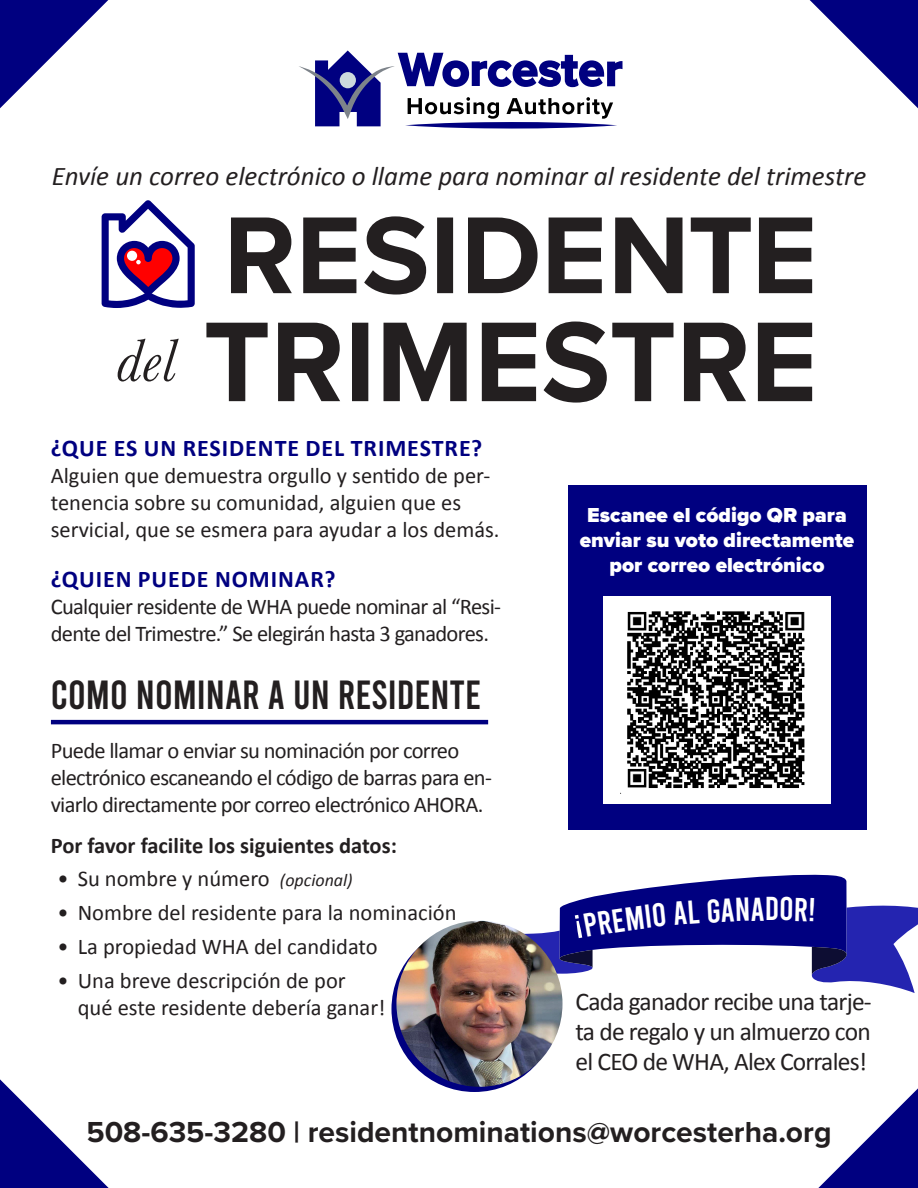
<style>
.page{position:relative;width:918px;height:1188px;background:#fff}
.page>*{position:absolute;margin:0;border:0;box-sizing:border-box;transform-origin:0 0}
.t1{font:40.5px "Bebas";color:#231f20}
.t2{font:33px "Bebas";color:#fff}
.t3{font:700 30px "Proxima Nova";color:#231f20}
.t4{font:italic 27px "Calibri";color:#231f20}
.t5{font:25.5px/30px "Calibri";letter-spacing:-.03em;color:#231f20;text-align:justify}
.t6{font:700 24px "Calibri";letter-spacing:.04em;color:#000080}
.t7{font:22.5px/27px "Calibri";letter-spacing:-.015em;color:#231f20}
.t8{font:700 22.5px "Calibri";color:#231f20}
.t9{font:900 21px/25.2px "Proxima Nova";color:#fff;text-align:center}
.s1{font-style:italic;font-size:18px}
</style>
<div class="page">
<svg style="left:102px;top:200px;width:93px;height:108px"></svg>
<div style="left:391px;top:926px;width:167px;height:166px;background:#000080;border-radius:50%"></div>
<img style="left:396px;top:921px;width:167px;height:166px;border-radius:83px">
<svg style="left:0;top:1079px;width:109px;height:109px"></svg>
<svg style="left:0;top:0;width:108px;height:108px"></svg>
<svg style="left:810px;top:0;width:108px;height:108px"></svg>
<svg style="left:818px;top:1088px;width:100px;height:100px"></svg>
<svg style="left:299px;top:50px;width:323px;height:79px"></svg>
<div style="left:568px;top:485px;width:298px;height:344px;background:#000080"></div>
<div style="left:603px;top:596px;width:228px;height:207px;background:#fff"></div>
<img style="left:621px;top:611px;width:184px;height:183px">
<hr style="left:51px;top:720px;width:437px;height:4px;background:#000080">
<svg style="left:231px;top:216px;width:581px;height:79px"></svg>
<svg style="left:118px;top:339px;width:61px;height:43px"></svg>
<svg style="left:206px;top:322px;width:606px;height:81px"></svg>
<svg style="left:468px;top:874px;width:450px;height:119px"></svg>
<p class="t4" style="left:52px;top:159px;width:816px">Envíe un correo electrónico o llame para nominar al residente del trimestre</p>
<p class="t6" style="left:51px;top:431px;width:433px">¿QUE ES UN RESIDENTE DEL TRIMESTRE?</p>
<p class="t7" style="left:51px;top:461px;width:450px">Alguien que demuestra orgullo y sentido de per&shy;tenencia sobre su comunidad, alguien que es servicial, que se esmera para ayudar a los demás.</p>
<p class="t6" style="left:51px;top:562px;width:286px">¿QUIEN PUEDE NOMINAR?</p>
<p class="t7" style="left:51px;top:592px;width:452px">Cualquier residente de WHA puede nominar al “Resi&shy;dente del Trimestre.” Se elegirán hasta 3 ganadores.</p>
<p class="t1" style="left:51px;top:674px;width:432px">COMO NOMINAR A UN RESIDENTE</p>
<p class="t7" style="left:51px;top:736px;width:443px">Puede llamar o enviar su nominación por correo electrónico escaneando el código de barras para en&shy;viarlo directamente por correo electrónico AHORA.</p>
<p class="t8" style="left:51px;top:829px;width:348px">Por favor facilite los siguientes datos:</p>
<p class="t7" style="left:58px;top:864px;width:297px">• Su nombre y número <span class="s1">(opcional)</span></p>
<p class="t7" style="left:58px;top:898px;width:401px">• Nombre del residente para la nominación</p>
<p class="t7" style="left:58px;top:932px;width:322px">• La propiedad WHA del candidato</p>
<p class="t7" style="left:78px;top:966px;width:309px;text-indent:-20px">• Una breve descripción de por qué este residente debería ganar!</p>
<p class="t9" style="left:580px;top:502px;width:276px">Escanee el código QR para enviar su voto directamente por correo electrónico</p>
<h2 class="t2" style="left:765px;top:892px;width:16px">D</h2>
<p class="t5" style="left:576px;top:985px;width:298px">Cada ganador recibe una tarje&shy;ta de regalo y un almuerzo con el CEO de WHA, Alex Corrales!</p>
<p class="t3" style="left:86px;top:1109px;width:747px">508-635-3280 | residentnominations@worcesterha.org</p>
</div>
